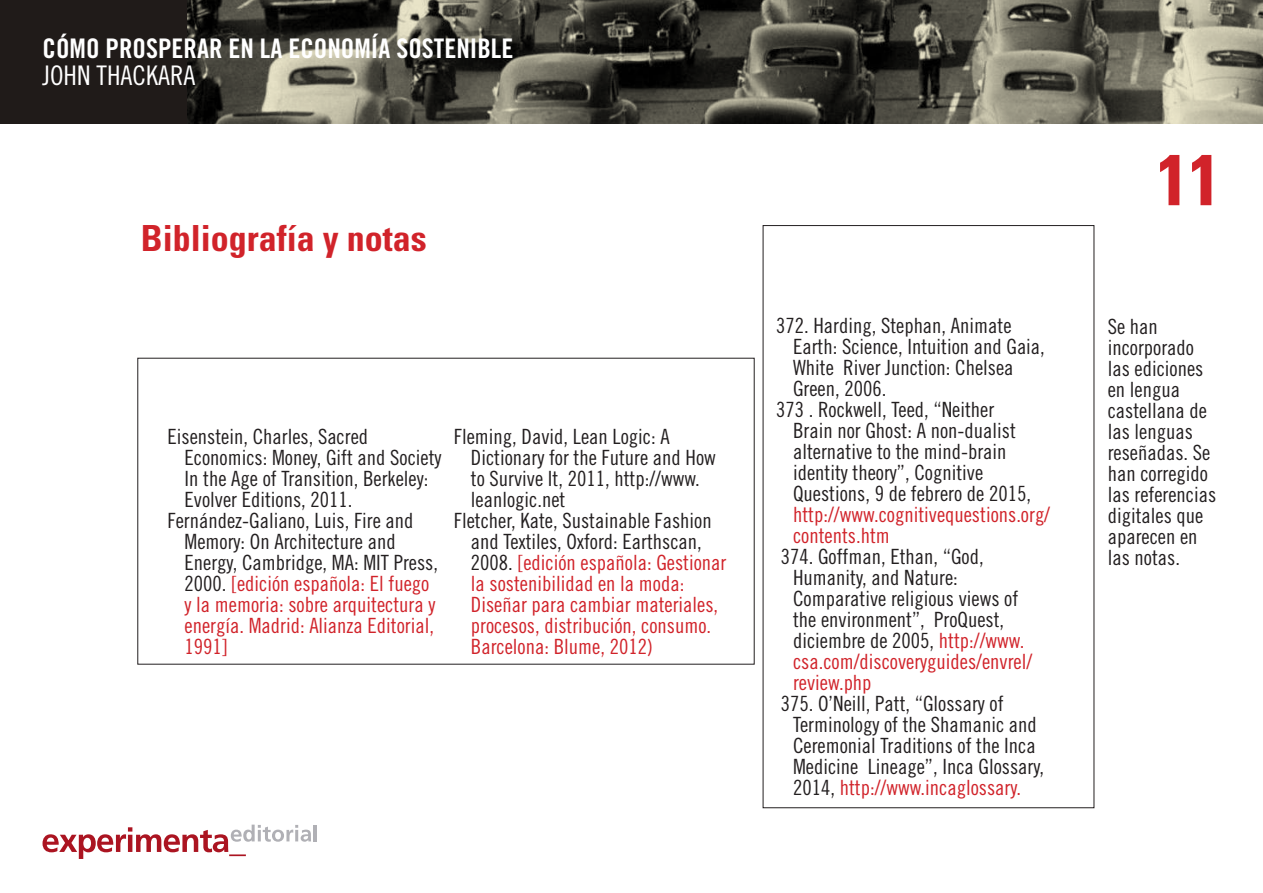
<style>
.page{position:relative;width:1263px;height:893px;background:#fff}
.page>*{position:absolute;margin:0;border:0;box-sizing:border-box;transform-origin:0 0}
.extracto{font:700 condensed 72px "Univers LT Std";color:#d1232a}
.extracto-2{font:700 condensed 36px "Univers LT Std";color:#d1232a}
.t1{font:27px "Trade Gothic LT Std Bd Cn 20";color:#fff}
.t2{font:27px "Trade Gothic LT Std Cn 18";color:#fff}
.Speech{font:21px/21px "Trade Gothic LT Std Cn 18";color:#231f20}
.Speech-2{font:21px/21px "Trade Gothic LT Std Cn 18";color:#d1232a}
.Nota{font:21px/21px "Trade Gothic LT Std Cn 18";color:#231f20}
.s1{color:#231f20}
.s2{color:#d1232a}
</style>
<div class="page">
<svg style="left:0;top:0;width:1263px;height:123px;background:#4e4c43"></svg>
<svg style="left:43px;top:825px;width:268px;height:34px"></svg>
<hr style="left:314px;top:825px;width:3px;height:16px;background:#b0b0b5">
<p class="t1" style="left:43px;top:32px;width:472px">CÓMO PROSPERAR EN LA ECONOMÍA SOSTENIBLE</p>
<p class="t2" style="left:43px;top:59px;width:154px">JOHN THACKARA</p>
<p class="extracto-2" style="left:141px;top:217px;width:287px">Bibliografía y notas</p>
<p class="Speech" style="left:185px;top:426px;width:258px;text-indent:-17px">Eisenstein, Charles, Sacred<br>Economics: Money, Gift and Society<br>In the Age of Transition, Berkeley:<br>Evolver Editions, 2011.</p>
<p class="Speech-2" style="left:185px;top:510px;width:255px;text-indent:-17px"><span class="s1">Fernández-Galiano, Luis, Fire and<br>Memory: On Architecture and<br>Energy, Cambridge, MA: MIT Press,<br>2000.</span> [edición española: El fuego y la memoria: sobre arquitectura y energía. Madrid: Alianza Editorial,<br>1991]</p>
<p class="Speech" style="left:471px;top:426px;width:246px;text-indent:-17px">Fleming, David, Lean Logic: A<br>Dictionary for the Future and How to Survive It, 2011, http://www. leanlogic.net</p>
<p class="Speech-2" style="left:471px;top:510px;width:257px;text-indent:-17px"><span class="s1">Fletcher, Kate, Sustainable Fashion and Textiles, Oxford: Earthscan, 2008.</span> [edición española: Gestionar la sostenibilidad en la moda:<br>Diseñar para cambiar materiales, procesos, distribución, consumo.<br>Barcelona: Blume, 2012)</p>
<p class="Speech" style="left:793px;top:315px;width:253px;text-indent:-17px">372. Harding, Stephan, Animate<br>Earth: Science, Intuition and Gaia,<br>White River Junction: Chelsea<br>Green, 2006.</p>
<p class="Speech" style="left:793px;top:399px;width:259px;text-indent:-17px">373 . Rockwell, Teed, “Neither<br>Brain nor Ghost: A non-dualist alternative to the mind-brain identity theory”, Cognitive<br>Questions, 9 de febrero de 2015, <span class="s2">http://www.cognitivequestions.org/ contents.htm</span></p>
<p class="Speech" style="left:793px;top:546px;width:241px;text-indent:-12px">374. Goffman, Ethan, “God,<br>Humanity, and Nature:<br>Comparative religious views of the environment”, ProQuest, diciembre de 2005, <span class="s2">http://www. csa.com/discoveryguides/envrel/ review.php</span></p>
<p class="Speech" style="left:793px;top:693px;width:253px;text-indent:-12px">375. O’Neill, Patt, “Glossary of Terminology of the Shamanic and Ceremonial Traditions of the Inca Medicine Lineage”, Inca Glossary, 2014, <span class="s2">http://www.incaglossary.</span></p>
<p class="extracto" style="left:1156px;top:135px;width:65px">11</p>
<p class="Nota" style="left:1108px;top:316px;width:110px">Se han incorporado las ediciones en lengua castellana de las lenguas reseñadas. Se han corregido las referencias digitales que aparecen en las notas.</p>
</div>
